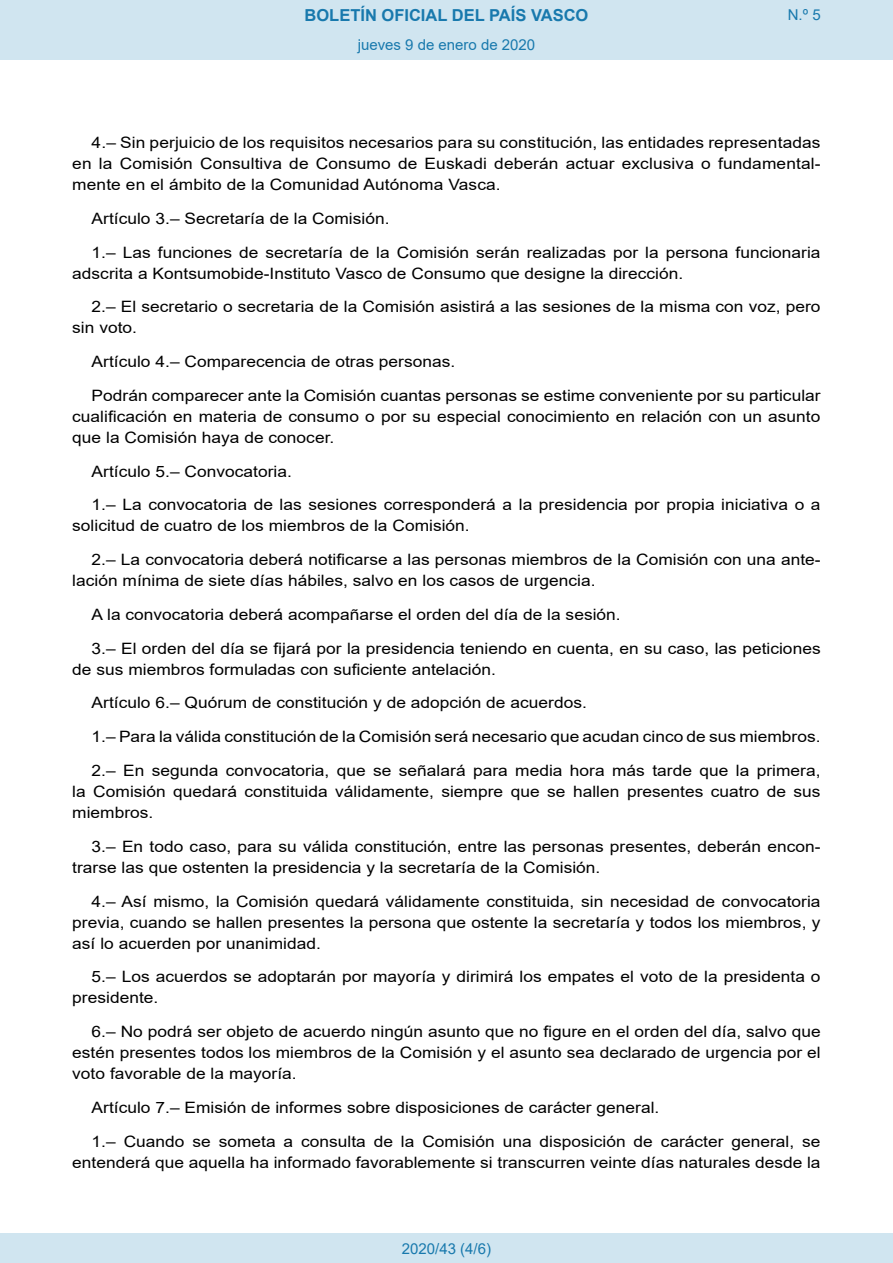
<style>
.page{position:relative;width:893px;height:1263px;background:#fff}
.page>*{position:absolute;margin:0;border:0;box-sizing:border-box;transform-origin:0 0}
.t1{font:700 16.5px "Arial";color:#1879ad}
.BOPVDetalle{font:15.6px/21px "Arial";color:#000;scale:1.11 1}
.Paginacion_Centro{font:15px "Arial";color:#1879ad}
</style>
<div class="page">
<div style="left:0;top:0;width:893px;height:60px;background:#d0e5f0"></div>
<div style="left:0;top:1233px;width:893px;height:30px;background:#d0e5f0"></div>
<p class="t1" style="left:305px;top:3px;width:285px">BOLETÍN OFICIAL DEL PAÍS VASCO</p>
<p class="Paginacion_Centro" style="left:358px;top:35px;width:179px">jueves 9 de enero de 2020</p>
<p class="Paginacion_Centro" style="left:788px;top:5px;width:34px">N.º 5</p>
<p class="BOPVDetalle" style="left:72px;top:132px;width:676px;text-align:justify;text-indent:19px">4.– Sin perjuicio de los requisitos necesarios para su constitución, las entidades representadas en la Comisión Consultiva de Consumo de Euskadi deberán actuar exclusiva o fundamental&shy;mente en el ámbito de la Comunidad Autónoma Vasca.</p>
<p class="BOPVDetalle" style="left:92px;top:208px;width:270px">Artículo 3.– Secretaría de la Comisión.</p>
<p class="BOPVDetalle" style="left:72px;top:242px;width:676px;text-indent:19px">1.– Las funciones de secretaría de la Comisión serán realizadas por la persona funcionaria adscrita a Kontsumobide-Instituto Vasco de Consumo que designe la dirección.</p>
<p class="BOPVDetalle" style="left:72px;top:296px;width:676px;text-indent:19px">2.– El secretario o secretaria de la Comisión asistirá a las sesiones de la misma con voz, pero sin voto.</p>
<p class="BOPVDetalle" style="left:92px;top:351px;width:329px">Artículo 4.– Comparecencia de otras personas.</p>
<p class="BOPVDetalle" style="left:72px;top:385px;width:676px;text-align:justify;text-indent:19px">Podrán comparecer ante la Comisión cuantas personas se estime conveniente por su particular cualificación en materia de consumo o por su especial conocimiento en relación con un asunto que la Comisión haya de conocer.</p>
<p class="BOPVDetalle" style="left:92px;top:461px;width:182px">Artículo 5.– Convocatoria.</p>
<p class="BOPVDetalle" style="left:72px;top:494px;width:676px;text-indent:19px">1.– La convocatoria de las sesiones corresponderá a la presidencia por propia iniciativa o a solicitud de cuatro de los miembros de la Comisión.</p>
<p class="BOPVDetalle" style="left:72px;top:549px;width:676px;text-indent:19px">2.– La convocatoria deberá notificarse a las personas miembros de la Comisión con una ante&shy;lación mínima de siete días hábiles, salvo en los casos de urgencia.</p>
<p class="BOPVDetalle" style="left:92px;top:604px;width:478px">A la convocatoria deberá acompañarse el orden del día de la sesión.</p>
<p class="BOPVDetalle" style="left:72px;top:638px;width:676px;text-indent:19px">3.– El orden del día se fijará por la presidencia teniendo en cuenta, en su caso, las peticiones de sus miembros formuladas con suficiente antelación.</p>
<p class="BOPVDetalle" style="left:92px;top:692px;width:448px">Artículo 6.– Quórum de constitución y de adopción de acuerdos.</p>
<p class="BOPVDetalle" style="left:92px;top:726px;width:658px">1.– Para la válida constitución de la Comisión será necesario que acudan cinco de sus miembros.</p>
<p class="BOPVDetalle" style="left:72px;top:760px;width:676px;text-align:justify;text-indent:19px">2.– En segunda convocatoria, que se señalará para media hora más tarde que la primera, la Comisión quedará constituida válidamente, siempre que se hallen presentes cuatro de sus miembros.</p>
<p class="BOPVDetalle" style="left:72px;top:836px;width:676px;text-indent:19px">3.– En todo caso, para su válida constitución, entre las personas presentes, deberán encon&shy;trarse las que ostenten la presidencia y la secretaría de la Comisión.</p>
<p class="BOPVDetalle" style="left:72px;top:890px;width:676px;text-align:justify;text-indent:19px">4.– Así mismo, la Comisión quedará válidamente constituida, sin necesidad de convocatoria previa, cuando se hallen presentes la persona que ostente la secretaría y todos los miembros, y así lo acuerden por unanimidad.</p>
<p class="BOPVDetalle" style="left:72px;top:966px;width:676px;text-indent:19px">5.– Los acuerdos se adoptarán por mayoría y dirimirá los empates el voto de la presidenta o presidente.</p>
<p class="BOPVDetalle" style="left:72px;top:1021px;width:676px;text-align:justify;text-indent:19px">6.– No podrá ser objeto de acuerdo ningún asunto que no figure en el orden del día, salvo que estén presentes todos los miembros de la Comisión y el asunto sea declarado de urgencia por el voto favorable de la mayoría.</p>
<p class="BOPVDetalle" style="left:92px;top:1097px;width:513px">Artículo 7.– Emisión de informes sobre disposiciones de carácter general.</p>
<p class="BOPVDetalle" style="left:72px;top:1130px;width:676px;text-align:right">1.– Cuando se someta a consulta de la Comisión una disposición de carácter general, se entenderá que aquella ha informado favorablemente si transcurren veinte días naturales desde la</p>
<p class="Paginacion_Centro" style="left:402px;top:1238px;width:91px">2020/43 (4/6)</p>
</div>
